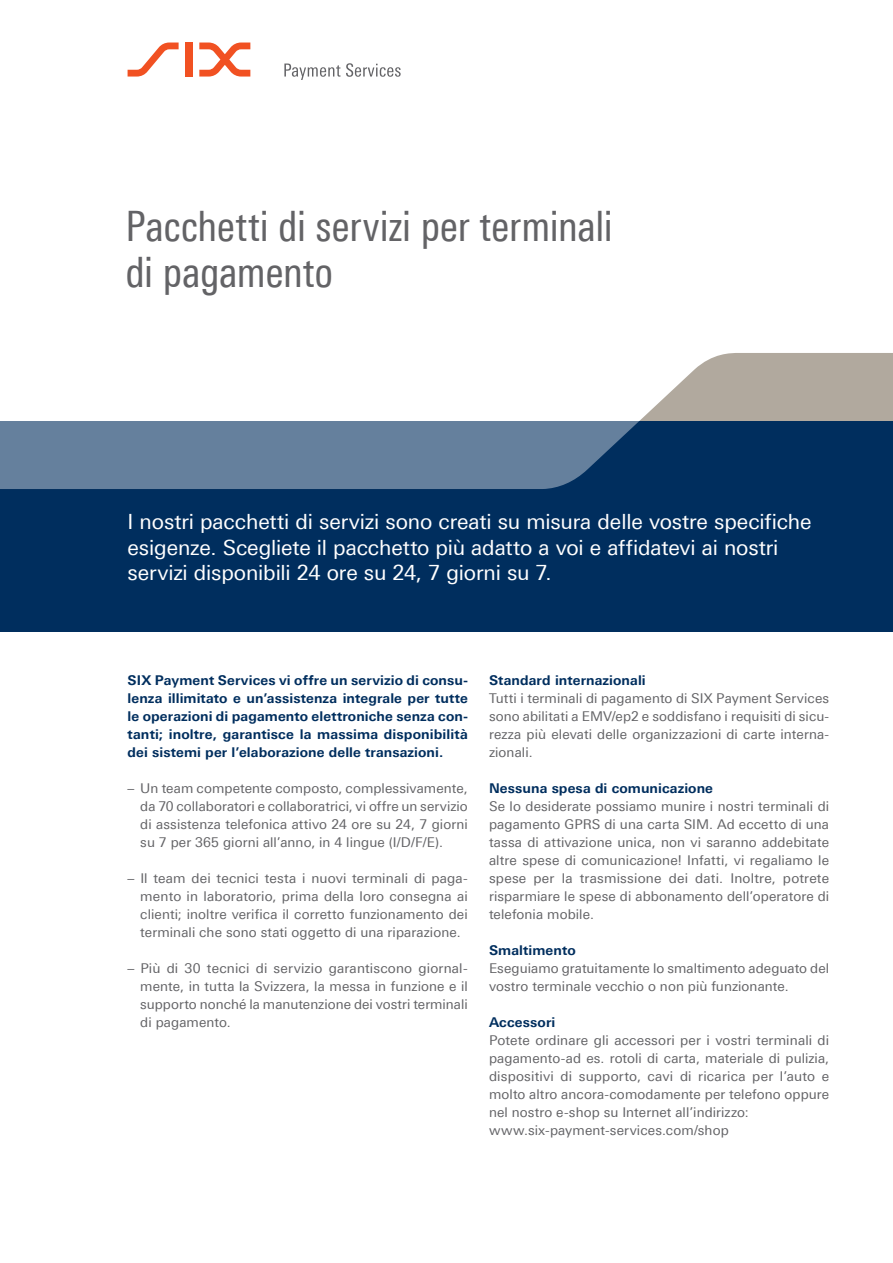
<style>
.page{position:relative;width:893px;height:1263px;background:#fff}
.page>*{position:absolute;margin:0;border:0;box-sizing:border-box;transform-origin:0 0}
.t1{font:42px/46.5px "Linotype Univers 420 Cn";letter-spacing:-.01em;color:#636366}
.t2{font:21px/25.5px "Linotype Univers 430";letter-spacing:-.005em;color:#fff}
.t3{font:13.5px/18px "Linotype Univers 430";letter-spacing:.005em;color:#636366;text-align:justify}
.t4{font:700 13.5px/18px "Linotype Univers 630";letter-spacing:.005em;color:#002e5e;text-align:justify}
</style>
<div class="page">
<div style="left:0;top:421px;width:893px;height:210px;background:#002e5e"></div>
<svg style="left:0;top:353px;width:893px;height:136px"></svg>
<svg style="left:128px;top:43px;width:51px;height:34px"></svg>
<div style="left:185px;top:43px;width:8px;height:34px;background:#f15122"></div>
<svg style="left:199px;top:43px;width:51px;height:34px"></svg>
<svg style="left:284px;top:63px;width:117px;height:17px"></svg>
<h1 class="t1" style="left:125px;top:202px;width:489px">Pacchetti di servizi per terminali di pagamento</h1>
<h2 class="t2" style="left:128px;top:509px;width:686px">I nostri pacchetti di servizi sono creati su misura delle vostre specifiche esigenze. Scegliete il pacchetto più adatto a voi e affidatevi ai nostri servizi disponibili 24 ore su 24, 7 giorni su 7.</h2>
<p class="t4" style="left:128px;top:671px;width:342px">SIX Payment Services vi offre un servizio di consu&shy;lenza illimitato e un’assistenza integrale per tutte le operazioni di pagamento elettroniche senza con&shy;tanti; inoltre, garantisce la massima disponibilità dei sistemi per l’elaborazione delle transazioni.</p>
<p class="t3" style="left:140px;top:780px;width:329px;text-indent:-13px">– Un team competente composto, complessivamente, da 70 collaboratori e collaboratrici, vi offre un servizio di assistenza telefonica attivo 24 ore su 24, 7 giorni su 7 per 365 giorni all’anno, in 4 lingue (I/D/F/E).</p>
<p class="t3" style="left:140px;top:869px;width:329px;text-indent:-13px">– Il team dei tecnici testa i nuovi terminali di paga&shy;mento in laboratorio, prima della loro consegna ai clienti; inoltre verifica il corretto funzionamento dei terminali che sono stati oggetto di una riparazione.</p>
<p class="t3" style="left:140px;top:959px;width:329px;text-indent:-13px">– Più di 30 tecnici di servizio garantiscono giornal&shy;mente, in tutta la Svizzera, la messa in funzione e il supporto nonché la manutenzione dei vostri terminali di pagamento.</p>
<p class="t4" style="left:489px;top:671px;width:158px">Standard internazionali</p>
<p class="t3" style="left:489px;top:689px;width:342px">Tutti i terminali di pagamento di SIX Payment Services sono abilitati a EMV/ep2 e soddisfano i requisiti di sicu&shy;rezza più elevati delle organizzazioni di carte interna&shy;zionali.</p>
<p class="t4" style="left:489px;top:779px;width:226px">Nessuna spesa di comunicazione</p>
<p class="t3" style="left:489px;top:797px;width:342px">Se lo desiderate possiamo munire i nostri terminali di pagamento GPRS di una carta SIM. Ad eccetto di una tassa di attivazione unica, non vi saranno addebitate altre spese di comunicazione! Infatti, vi regaliamo le spese per la trasmissione dei dati. Inoltre, potrete risparmiare le spese di abbonamento dell’operatore di telefonia mobile.</p>
<p class="t4" style="left:489px;top:941px;width:88px">Smaltimento</p>
<p class="t3" style="left:489px;top:959px;width:342px">Eseguiamo gratuitamente lo smaltimento adeguato del vostro terminale vecchio o non più funzionante.</p>
<p class="t4" style="left:489px;top:1013px;width:68px">Accessori</p>
<p class="t3" style="left:489px;top:1031px;width:342px;text-align:left">Potete ordinare gli accessori per i vostri terminali di pagamento-ad es. rotoli di carta, materiale di pulizia, dispositivi di supporto, cavi di ricarica per l’auto e molto altro ancora-comodamente per telefono oppure nel nostro e-shop su Internet all’indirizzo: www.six-payment-services.com/shop</p>
</div>
